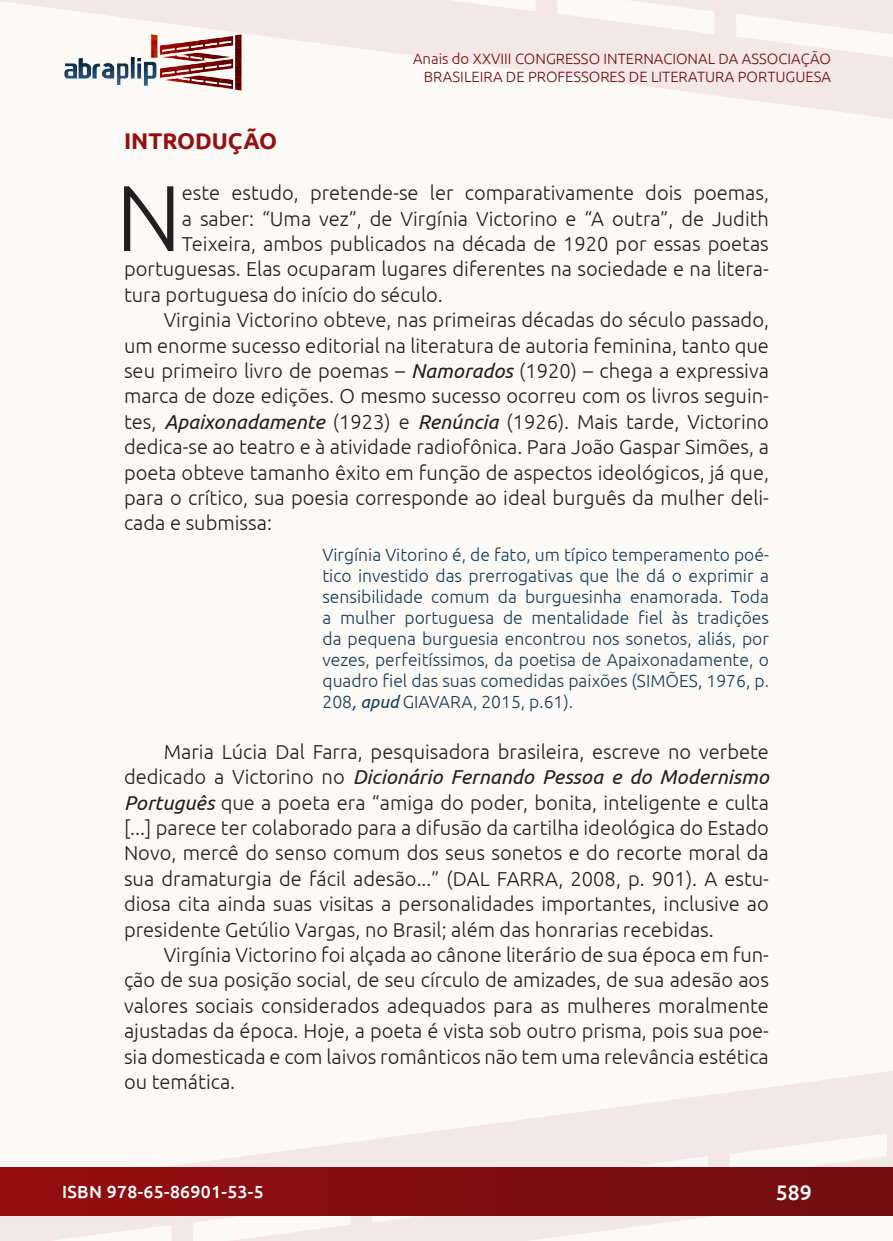
<style>
.page{position:relative;width:893px;height:1241px;background:#fff}
.page>*{position:absolute;margin:0;border:0;box-sizing:border-box;transform-origin:0 0}
._6_CAPITULAR{font:300 93.27px "Ubuntu";color:#231f20}
._5_INTRODUÇÃO{font:700 22.75px "Ubuntu";color:#950e10}
.t1{font:500 21px "Ubuntu";color:#fff}
._7_CORPO{font:300 20.12px/25.4px "Ubuntu";color:#231f20;text-align:justify}
._6_CAPITULAR-2{font:300 20.12px "Ubuntu";color:#231f20}
._9_CITAÇÃO{font:300 17.5px/21px "Ubuntu";color:#183b58;text-align:justify}
.t2{font:500 17.5px "Ubuntu";letter-spacing:.02em;color:#fff}
.t3{font:300 14.88px/17.8px "Ubuntu";color:#700e10;text-align:right}
.s1{font-weight:400;font-style:italic}
</style>
<div class="page">
<div style="left:0;top:0;width:893px;height:1240px;background:#fcfaf7"></div>
<svg style="left:0;top:1071px;width:893px;height:169px"></svg>
<svg style="left:0;top:0;width:893px;height:119px"></svg>
<div style="left:1px;top:1167px;width:891px;height:47px;background:linear-gradient(to right,#950e10,#700e10)"></div>
<img style="left:62px;top:31px;width:182px;height:62px">
<p class="t3" style="left:413px;top:49px;width:419px">Anais do XXVIII CONGRESSO INTERNACIONAL DA ASSOCIAÇÃO<br>BRASILEIRA DE PROFESSORES DE LITERATURA PORTUGUESA</p>
<p class="_5_INTRODUÇÃO" style="left:124px;top:128px;width:155px">INTRODUÇÃO</p>
<p class="_6_CAPITULAR" style="left:116px;top:162px;width:68px">N</p>
<p class="_6_CAPITULAR-2" style="left:182px;top:181px;width:589px">este estudo, pretende-se ler comparativamente dois poemas,</p>
<p class="_6_CAPITULAR-2" style="left:182px;top:206px;width:589px">a saber: “Uma vez”, de Virgínia Victorino e “A outra”, de Judith</p>
<p class="_6_CAPITULAR-2" style="left:182px;top:232px;width:589px">Teixeira, ambos publicados na década de 1920 por essas poetas</p>
<p class="_6_CAPITULAR-2" style="left:124px;top:257px;width:646px">portuguesas. Elas ocuparam lugares diferentes na sociedade e na litera-</p>
<p class="_6_CAPITULAR-2" style="left:124px;top:282px;width:320px">tura portuguesa do início do século.</p>
<p class="_7_CORPO" style="left:124px;top:307px;width:646px;text-indent:40px">Virginia Victorino obteve, nas primeiras décadas do século passado, um enorme sucesso editorial na literatura de autoria feminina, tanto que seu primeiro livro de poemas – <span class="s1">Namorados</span> (1920) – chega a expressiva marca de doze edições. O mesmo sucesso ocorreu com os livros seguin&shy;tes, <span class="s1">Apaixonadamente</span> (1923) e <span class="s1">Renúncia</span> (1926). Mais tarde, Victorino dedica-se ao teatro e à atividade radiofônica. Para João Gaspar Simões, a poeta obteve tamanho êxito em função de aspectos ideológicos, já que, para o crítico, sua poesia corresponde ao ideal burguês da mulher deli&shy;cada e submissa:</p>
<p class="_9_CITAÇÃO" style="left:322px;top:544px;width:448px">Virgínia Vitorino é, de fato, um típico temperamento poé&shy;tico investido das prerrogativas que lhe dá o exprimir a sensibilidade comum da burguesinha enamorada. Toda a mulher portuguesa de mentalidade fiel às tradições da pequena burguesia encontrou nos sonetos, aliás, por vezes, perfeitíssimos, da poetisa de Apaixonadamente, o quadro fiel das suas comedidas paixões (SIMÕES, 1976, p.<br>208<span class="s1">, apud</span> GIAVARA, 2015, p.61).</p>
<p class="_7_CORPO" style="left:124px;top:738px;width:646px;text-indent:40px">Maria Lúcia Dal Farra, pesquisadora brasileira, escreve no verbete dedicado a Victorino no <span class="s1">Dicionário Fernando Pessoa e do Modernismo Português</span> que a poeta era “amiga do poder, bonita, inteligente e culta [...] parece ter colaborado para a difusão da cartilha ideológica do Estado Novo, mercê do senso comum dos seus sonetos e do recorte moral da sua dramaturgia de fácil adesão...” (DAL FARRA, 2008, p. 901). A estu&shy;diosa cita ainda suas visitas a personalidades importantes, inclusive ao presidente Getúlio Vargas, no Brasil; além das honrarias recebidas.</p>
<p class="_7_CORPO" style="left:124px;top:941px;width:646px;text-indent:40px">Virgínia Victorino foi alçada ao cânone literário de sua época em fun&shy;ção de sua posição social, de seu círculo de amizades, de sua adesão aos valores sociais considerados adequados para as mulheres moralmente ajustadas da época. Hoje, a poeta é vista sob outro prisma, pois sua poe&shy;sia domesticada e com laivos românticos não tem uma relevância estética ou temática.</p>
<p class="t2" style="left:62px;top:1180px;width:203px">ISBN 978-65-86901-53-5</p>
<p class="t1" style="left:776px;top:1178px;width:37px">589</p>
</div>
